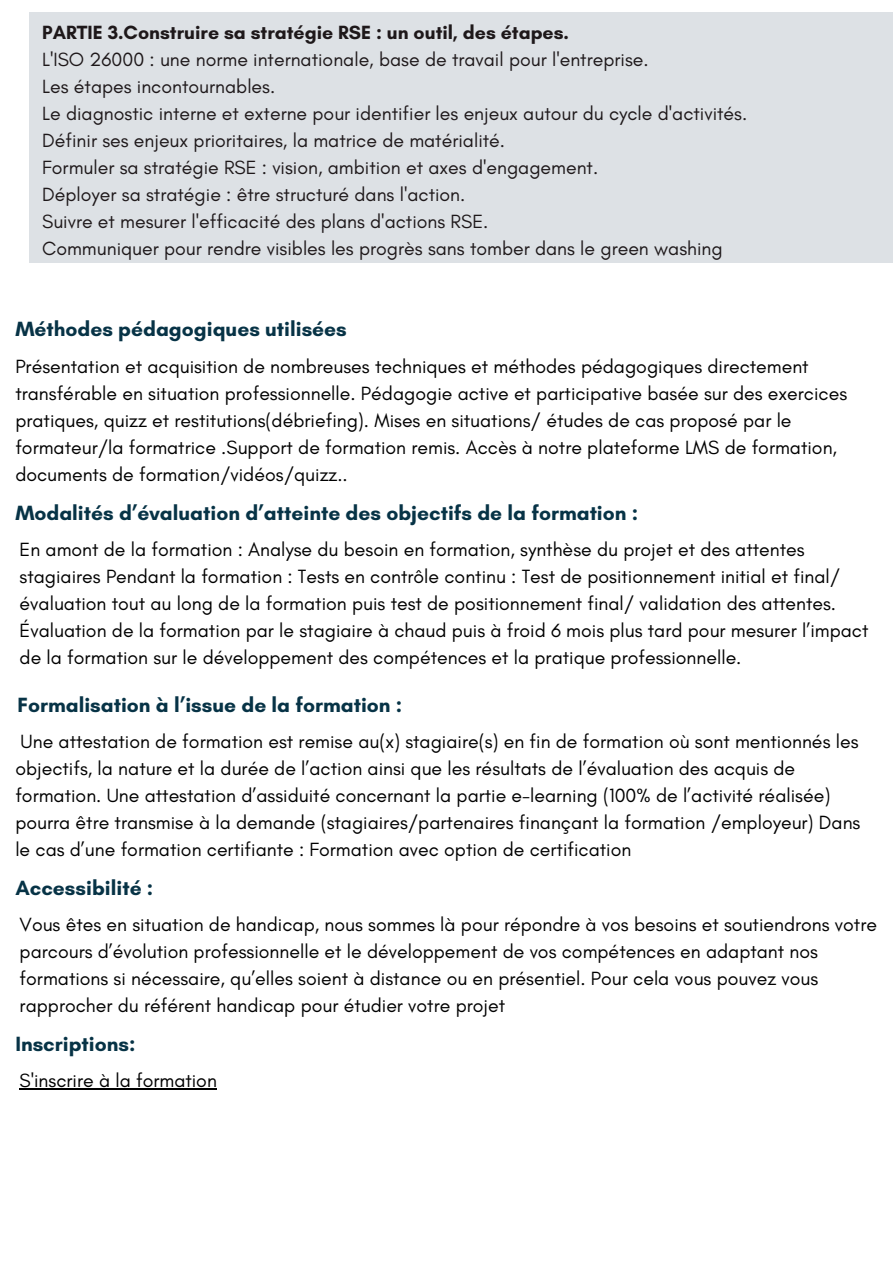
<style>
.page{position:relative;width:893px;height:1264px;background:#fff}
.page>*{position:absolute;margin:0;border:0;box-sizing:border-box;transform-origin:0 0}
.t1{font:700 21px "Glacial Indifference";color:#073346}
.t2{font:19.5px/27px "Glacial Indifference";color:#000}
.t3{font:19.5px/27px "Glacial Indifference";color:#1e181a}
.t4{font:700 19.5px "Glacial Indifference";color:#1e181a}
</style>
<div class="page">
<hr style="left:20px;top:1088px;width:197px;height:1px;background:#000">
<div style="left:29px;top:12px;width:863px;height:251px;background:#dde1e5"></div>
<p class="t4" style="left:42px;top:20px;width:528px">PARTIE 3.Construire sa stratégie RSE : un outil, des étapes.</p>
<p class="t3" style="left:42px;top:45px;width:706px">L'ISO 26000 : une norme internationale, base de travail pour l'entreprise.<br>Les étapes incontournables.<br>Le diagnostic interne et externe pour identifier les enjeux autour du cycle d'activités.<br>Définir ses enjeux prioritaires, la matrice de matérialité.<br>Formuler sa stratégie RSE : vision, ambition et axes d'engagement.<br>Déployer sa stratégie : être structuré dans l'action.<br>Suivre et mesurer l'efficacité des plans d'actions RSE.<br>Communiquer pour rendre visibles les progrès sans tomber dans le green washing</p>
<p class="t1" style="left:15px;top:316px;width:333px">Méthodes pédagogiques utilisées</p>
<p class="t2" style="left:15px;top:352px;width:833px">Présentation et acquisition de nombreuses techniques et méthodes pédagogiques directement transférable en situation professionnelle. Pédagogie active et participative basée sur des exercices pratiques, quizz et restitutions(débriefing). Mises en situations/ études de cas proposé par le formateur/la formatrice .Support de formation remis. Accès à notre plateforme LMS de formation, documents de formation/vidéos/quizz..</p>
<p class="t1" style="left:15px;top:499px;width:624px">Modalités d’évaluation d’atteinte des objectifs de la formation :</p>
<p class="t2" style="left:20px;top:535px;width:850px">En amont de la formation : Analyse du besoin en formation, synthèse du projet et des attentes stagiaires Pendant la formation : Tests en contrôle continu : Test de positionnement initial et final/ évaluation tout au long de la formation puis test de positionnement final/ validation des attentes.<br>Évaluation de la formation par le stagiaire à chaud puis à froid 6 mois plus tard pour mesurer l’impact de la formation sur le développement des compétences et la pratique professionnelle.</p>
<p class="t1" style="left:17px;top:691px;width:386px">Formalisation à l’issue de la formation :</p>
<p class="t2" style="left:15px;top:727px;width:846px">Une attestation de formation est remise au(x) stagiaire(s) en fin de formation où sont mentionnés les objectifs, la nature et la durée de l’action ainsi que les résultats de l’évaluation des acquis de formation. Une attestation d’assiduité concernant la partie e-learning (100% de l’activité réalisée) pourra être transmise à la demande (stagiaires/partenaires finançant la formation /employeur) Dans le cas d’une formation certifiante : Formation avec option de certification</p>
<p class="t1" style="left:15px;top:874px;width:139px">Accessibilité :</p>
<p class="t2" style="left:20px;top:910px;width:858px">Vous êtes en situation de handicap, nous sommes là pour répondre à vos besoins et soutiendrons votre parcours d’évolution professionnelle et le développement de vos compétences en adaptant nos formations si nécessaire, qu’elles soient à distance ou en présentiel. Pour cela vous pouvez vous rapprocher du référent handicap pour étudier votre projet</p>
<p class="t1" style="left:15px;top:1030px;width:122px">Inscriptions:</p>
<p class="t2" style="left:20px;top:1066px;width:199px">S'inscrire à la formation</p>
</div>
